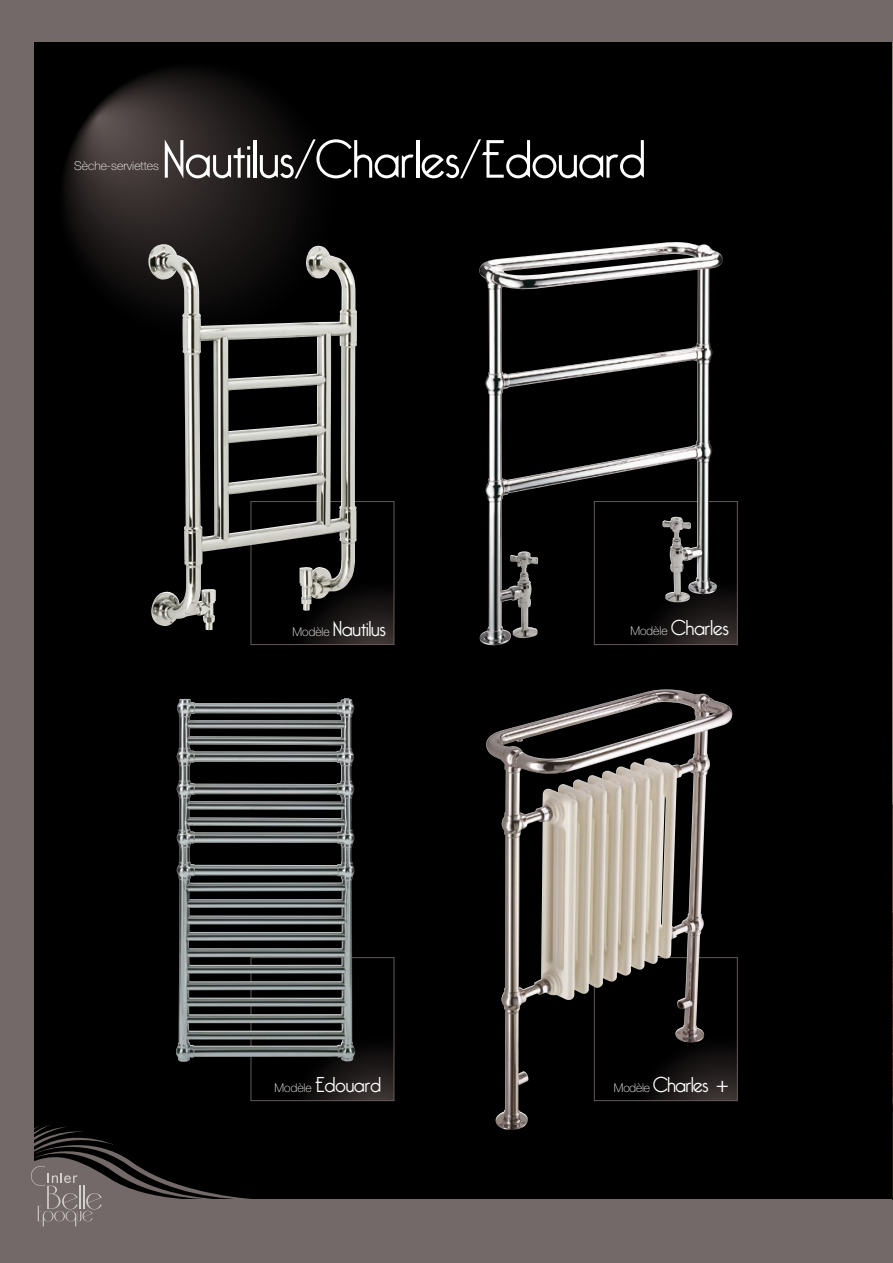
<style>
.page{position:relative;width:893px;height:1263px;background:#726968}
.page>*{position:absolute;margin:0;border:0;box-sizing:border-box;transform-origin:0 0}
.t1{font:300 52.5px "Bellerose";color:#fff}
.t2{font:300 21px "Bellerose";color:#fff}
.t3{font:300 21px "Bellerose";letter-spacing:-.02em;color:#fff}
.t4{font:100 12.15px "Helvetica Neue";color:#fff}
.s1{font-family:"Helvetica Neue";font-weight:100;font-size:12px}
.s2{font-family:"Myriad Pro";font-weight:400}
</style>
<div class="page">
<div style="left:34px;top:43px;width:859px;height:1156px;background:#000"></div>
<svg style="left:64px;top:69px;width:286px;height:288px"></svg>
<svg style="left:732px;top:1049px;width:4px;height:50px"></svg>
<svg style="left:665px;top:503px;width:71px;height:140px"></svg>
<div style="left:594px;top:501px;width:144px;height:144px;border:1px solid #635a58"></div>
<svg style="left:305px;top:503px;width:87px;height:140px"></svg>
<div style="left:251px;top:501px;width:143px;height:144px;border:1px solid #635a58"></div>
<img style="left:892px;top:43px;width:1px;height:1156px">
<img style="left:148px;top:244px;width:194px;height:387px">
<img style="left:479px;top:243px;width:186px;height:402px">
<img style="left:486px;top:689px;width:246px;height:441px">
<svg style="left:305px;top:959px;width:87px;height:140px"></svg>
<div style="left:251px;top:957px;width:143px;height:144px;border:1px solid #635a58"></div>
<svg style="left:31px;top:1125px;width:220px;height:102px"></svg>
<img style="left:176px;top:698px;width:170px;height:364px">
<h1 class="t1" style="left:163px;top:129px;width:484px">Nautilus/Charles/Edouard</h1>
<p class="t4" style="left:74px;top:158px;width:86px">Sèche-serviettes</p>
<p class="t2" style="left:293px;top:617px;width:95px"><span class="s1">Modèle</span> Nautilus</p>
<p class="t2" style="left:630px;top:615px;width:100px"><span class="s1">Modèle</span> Charles</p>
<p class="t2" style="left:275px;top:1073px;width:108px"><span class="s1">Modèle</span> Edouard</p>
<p class="t3" style="left:614px;top:1073px;width:116px"><span class="s1">Modèle</span> Charles <span class="s2">+</span></p>
</div>
